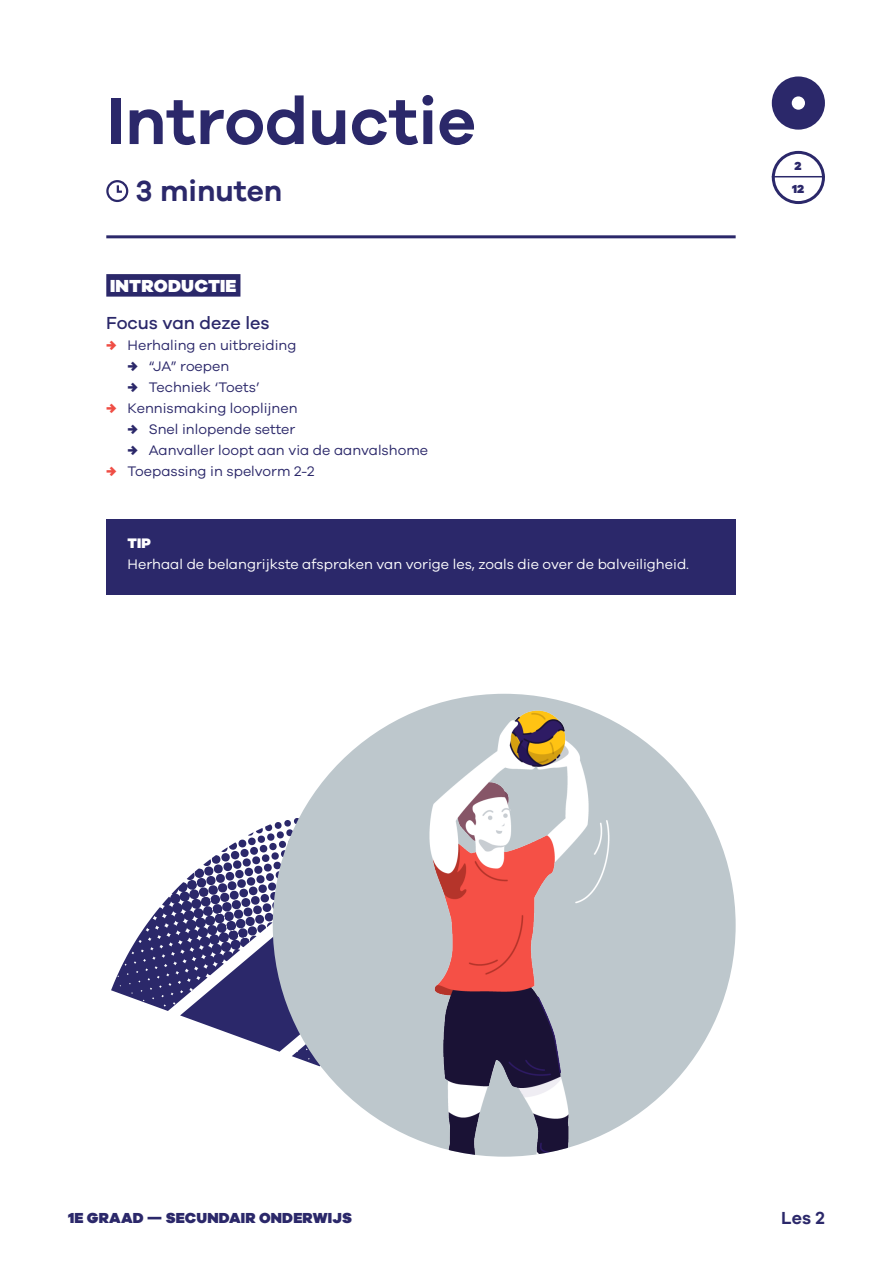
<style>
.page{position:relative;width:893px;height:1263px;background:#fff}
.page>*{position:absolute;margin:0;border:0;box-sizing:border-box;transform-origin:0 0}
.Titel{font:600 67.5px "Galano Grotesque";color:#2b286a}
.Beschrijving{font:600 30px "Galano Grotesque";color:#2b286a}
.Ondertitel{font:500 18px "Galano Grotesque";color:#2b286a}
.Titel_Onderdeel_-_Bl{font:900 18px "Galano Grotesque";letter-spacing:.01em;color:#fff}
.t1{font:600 18px "Galano Grotesque";color:#2b286a}
.t2{font:900 15px "Galano Grotesque";letter-spacing:.01em;color:#2b286a}
.t3{font:14.25px "Galano Grotesque";color:#2b286a}
.Broodtekst{font:14.25px "Galano Grotesque";color:#fff}
.Tussentitel{font:900 14.25px "Galano Grotesque";color:#fff}
.t4{font:900 12px/22.8px "Galano Grotesque";color:#2b286a}
.s1{font-weight:900;color:#ef4d44}
.s2{font-weight:900}
</style>
<div class="page">
<div style="left:772px;top:76px;width:53px;height:54px;background:#2b286a;border-radius:50%"></div>
<div style="left:792px;top:96px;width:13px;height:14px;background:#fff;border-radius:50%"></div>
<div style="left:772px;top:151px;width:53px;height:53px;border:3px solid #2b286a;border-radius:50%"></div>
<hr style="left:772px;top:176px;width:53px;height:1px;background:#2b286a">
<hr style="left:106px;top:235px;width:630px;height:3px;background:#2b286a">
<div style="left:106px;top:274px;width:134px;height:23px;background:#2b286a"></div>
<div style="left:106px;top:180px;width:22px;height:22px;border:2px solid #2b286a;border-radius:50%"></div>
<svg style="left:116px;top:183px;width:8px;height:10px"></svg>
<svg style="left:111px;top:799px;width:239px;height:299px"></svg>
<img style="left:273px;top:694px;width:463px;height:463px;border-radius:231px">
<div style="left:106px;top:519px;width:630px;height:76px;background:#2b286a"></div>
<p class="Titel" style="left:106px;top:80px;width:371px">Introductie</p>
<p class="Beschrijving" style="left:136px;top:173px;width:148px">3 minuten</p>
<p class="Titel_Onderdeel_-_Bl" style="left:110px;top:274px;width:128px">INTRODUCTIE</p>
<p class="Ondertitel" style="left:106px;top:312px;width:165px">Focus van deze les</p>
<p class="t3" style="left:106px;top:337px;width:192px"><span class="s1">→</span> Herhaling en uitbreiding</p>
<p class="t3" style="left:128px;top:358px;width:103px"><span class="s2">→</span> “JA” roepen</p>
<p class="t3" style="left:128px;top:379px;width:133px"><span class="s2">→</span> Techniek ‘Toets’</p>
<p class="t3" style="left:106px;top:400px;width:193px"><span class="s1">→</span> Kennismaking looplijnen</p>
<p class="t3" style="left:128px;top:421px;width:169px"><span class="s2">→</span> Snel inlopende setter</p>
<p class="t3" style="left:128px;top:442px;width:302px"><span class="s2">→</span> Aanvaller loopt aan via de aanvalshome</p>
<p class="t3" style="left:106px;top:463px;width:210px"><span class="s1">→</span> Toepassing in spelvorm 2-2</p>
<p class="Tussentitel" style="left:128px;top:534px;width:25px">TIP</p>
<p class="Broodtekst" style="left:128px;top:555px;width:563px">Herhaal de belangrijkste afspraken van vorige les, zoals die over de balveiligheid.</p>
<p class="t4" style="left:792px;top:154px;width:14px">2<br>12</p>
<p class="t2" style="left:68px;top:1208px;width:285px">1E GRAAD — SECUNDAIR ONDERWIJS</p>
<p class="t1" style="left:781px;top:1206px;width:45px">Les 2</p>
</div>
